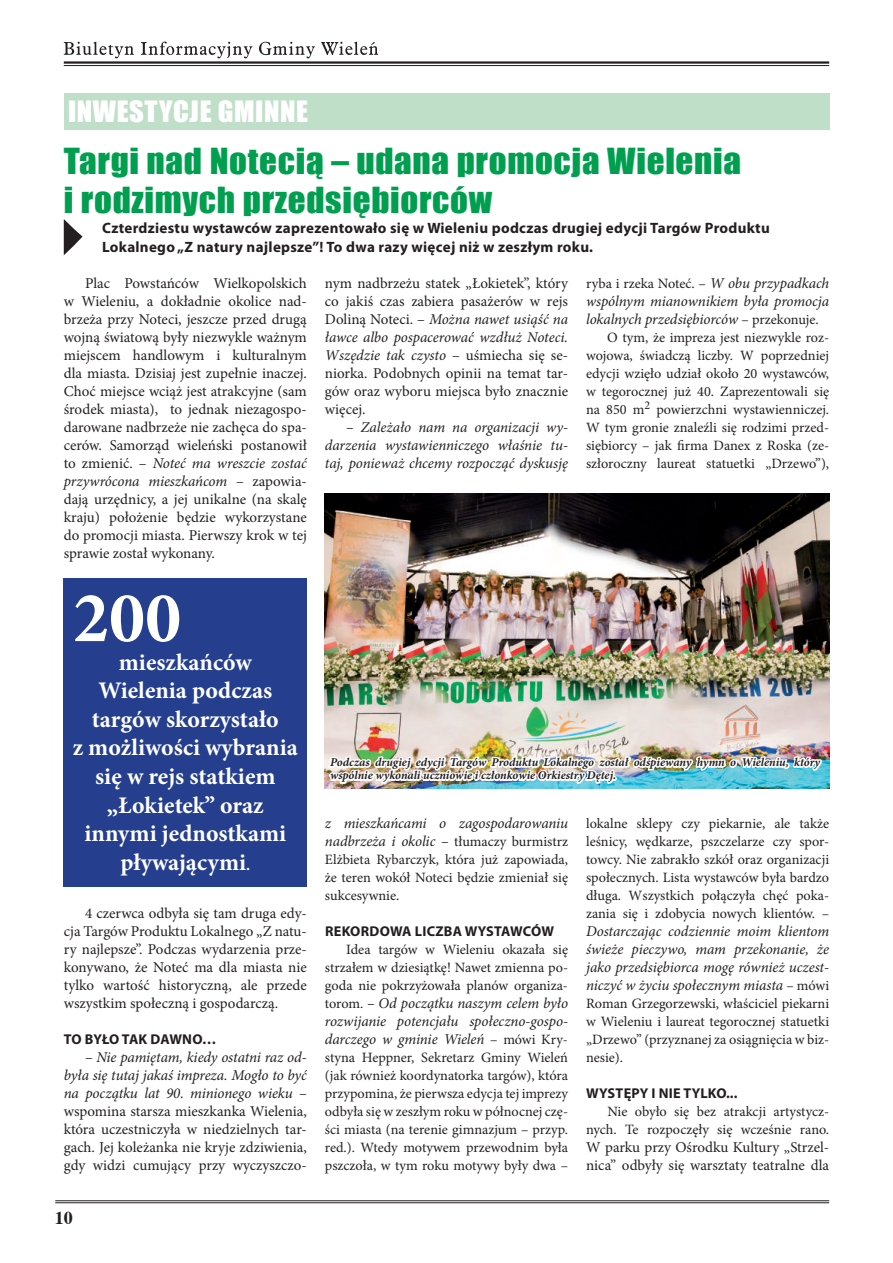
<style>
.page{position:relative;width:893px;height:1263px;background:#fff}
.page>*{position:absolute;margin:0;border:0;box-sizing:border-box;transform-origin:0 0}
.t1{font:700 72.3px "Minion Pro";color:#fff}
.t2{font:33px/39.6px "Impact";letter-spacing:.02em;color:#009f4f;scale:1.06 1}
.t3{font:27px "Impact";letter-spacing:.02em;color:#fff;scale:1.06 1}
.t4{font:700 23.85px/28.7px "Minion Pro";color:#fff;text-align:center}
.t5{font:700 18px "Dutch 801 BT";color:#231f20}
.t6{font:15px/18px "Minion Pro";color:#231f20;text-align:justify}
.t7{font:italic 15px/18px "Minion Pro";letter-spacing:-.005em;color:#231f20;text-align:justify}
.t8{font:700 15px/19.5px "Myriad Pro";letter-spacing:.02em;color:#231f20}
.t9{font:14.25px/18px "Minion Pro";color:#231f20;text-align:justify}
.t10{font:700 14.25px "Myriad Pro";letter-spacing:.095em;color:#231f20}
.t11{font:700 14.25px "Myriad Pro";letter-spacing:.07em;color:#231f20}
.t12{font:700 14.25px "Myriad Pro";letter-spacing:.115em;color:#231f20}
.t13{font:italic 700 12px/13.2px "Minion Pro";color:#231f20}
.s1{font-style:italic}
.s2{font-size:15.9px}
.s3{font-style:italic;font-size:15px}
.s4{font-style:normal;font-size:14.25px}
</style>
<div class="page">
<hr style="left:55px;top:1200px;width:774px;height:1px;background:#231f20">
<hr style="left:55px;top:1202px;width:774px;height:1px;background:#231f20">
<hr style="left:64px;top:61px;width:765px;height:3px;background:#231f20">
<hr style="left:64px;top:65px;width:765px;height:1px;background:#231f20">
<svg style="left:64px;top:42px;width:314px;height:16px"></svg>
<div style="left:64px;top:94px;width:765px;height:36px;background:#c0dfc8"></div>
<svg style="left:64px;top:219px;width:19px;height:36px"></svg>
<div style="left:64px;top:578px;width:243px;height:309px;background:#253f8e"></div>
<img style="left:324px;top:493px;width:505px;height:296px">
<img style="left:326px;top:708px;width:498px;height:81px">
<h3 class="t3" style="left:68px;top:91px;width:228px">INWESTYCJE GMINNE</h3>
<h2 class="t2" style="left:64px;top:140px;width:640px">Targi nad Notecią – udana promocja Wielenia i rodzimych przedsiębiorców</h2>
<p class="t8" style="left:102px;top:217px;width:669px">Czterdziestu wystawców zaprezentowało się w Wieleniu podczas drugiej edycji Targów Produktu<br>Lokalnego „Z natury najlepsze”! To dwa razy więcej niż w zeszłym roku.</p>
<p class="t6" style="left:64px;top:274px;width:245px;text-indent:21px">Plac Powstańców Wielkopolskich w Wieleniu, a dokładnie okolice nad&shy;brzeża przy Noteci, jeszcze przed drugą wojną światową były niezwykle ważnym miejscem handlowym i kulturalnym dla miasta. Dzisiaj jest zupełnie inaczej.<br>Choć miejsce wciąż jest atrakcyjne (sam środek miasta), to jednak niezagospo&shy;darowane nadbrzeże nie zachęca do spa&shy;cerów. Samorząd wieleński postanowił to zmienić. – <span class="s1">Noteć ma wreszcie zostać przywrócona mieszkańcom</span> – zapowia&shy;dają urzędnicy, a jej unikalne (na skalę kraju) położenie będzie wykorzystane do promocji miasta. Pierwszy krok w tej sprawie został wykonany.</p>
<h1 class="t1" style="left:73px;top:567px;width:110px">200</h1>
<h3 class="t4" style="left:73px;top:647px;width:227px">mieszkańców<br>Wielenia podczas targów skorzystało<br>z możliwości wybrania się w rejs statkiem „Łokietek” oraz innymi jednostkami pływającymi<span class="s2">.</span></h3>
<p class="t6" style="left:64px;top:904px;width:245px;text-indent:21px">4 czerwca odbyła się tam druga edy&shy;cja Targów Produktu Lokalnego „Z natu&shy;ry najlepsze”. Podczas wydarzenia prze&shy;konywano, że Noteć ma dla miasta nie tylko wartość historyczną, ale przede wszystkim społeczną i gospodarczą.</p>
<p class="t12" style="left:64px;top:1030px;width:154px">To było tak dawno…</p>
<p class="t6" style="left:64px;top:1048px;width:245px;text-indent:21px">– <span class="s1">Nie pamiętam, kiedy ostatni raz od&shy;była się tutaj jakaś impreza. Mogło to być na początku lat 90. minionego wieku</span> – wspomina starsza mieszkanka Wielenia, która uczestniczyła w niedzielnych tar&shy;gach. Jej koleżanka nie kryje zdziwienia, gdy widzi cumujący przy wyczyszczo-</p>
<p class="t5" style="left:55px;top:1205px;width:19px">10</p>
<p class="t6" style="left:325px;top:274px;width:245px">nym nadbrzeżu statek „Łokietek”, który co jakiś czas zabiera pasażerów w rejs Doliną Noteci. – <span class="s1">Można nawet usiąść na ławce albo pospacerować wzdłuż Noteci.<br>Wszędzie tak czysto</span> – uśmiecha się se&shy;niorka. Podobnych opinii na temat tar&shy;gów oraz wyboru miejsca było znacznie więcej.</p>
<p class="t7" style="left:325px;top:418px;width:245px;text-indent:21px">– Zależało nam na organizacji wy&shy;darzenia wystawienniczego właśnie tu&shy;taj, ponieważ chcemy rozpocząć dyskusję</p>
<p class="t9" style="left:586px;top:274px;width:245px">ryba i rzeka Noteć. – <span class="s3">W obu przypadkach</span></p>
<p class="t7" style="left:586px;top:292px;width:245px">wspólnym mianownikiem była promocja lokalnych przedsiębiorców <span class="s4">– przekonuje.</span></p>
<p class="t9" style="left:586px;top:329px;width:245px;text-indent:21px">O tym, że impreza jest niezwykle roz&shy;wojowa, świadczą liczby. W poprzedniej edycji wzięło udział około 20 wystawców, w tegorocznej już 40. Zaprezentowali się na 850 m<sup>2</sup> powierzchni wystawienniczej.<br>W tym gronie znaleźli się rodzimi przed&shy;siębiorcy – jak firma Danex z Roska (ze&shy;szłoroczny laureat statuetki „Drzewo”),</p>
<p class="t13" style="left:330px;top:755px;width:492px">Podczas drugiej edycji Targów Produktu Lokalnego został odśpiewany hymn o Wieleniu, który wspólnie wykonali uczniowie i członkowie Orkiestry Dętej.</p>
<p class="t7" style="left:325px;top:814px;width:245px">z mieszkańcami o zagospodarowaniu nadbrzeża i okolic – <span class="s4">tłumaczy burmistrz</span></p>
<p class="t9" style="left:325px;top:851px;width:245px">Elżbieta Rybarczyk, która już zapowiada, że teren wokół Noteci będzie zmieniał się sukcesywnie.</p>
<p class="t10" style="left:325px;top:922px;width:57px">Rekordow</p>
<p class="t10" style="left:402px;top:922px;width:152px">a li czba wystawców</p>
<p class="t9" style="left:325px;top:941px;width:245px;text-indent:21px">Idea targów w Wieleniu okazała się strzałem w dziesiątkę! Nawet zmienna po&shy;goda nie pokrzyżowała planów organiza-</p>
<p class="t7" style="left:325px;top:994px;width:245px"><span class="s4">torom.</span> – Od początku naszym celem było rozwijanie potencjału społeczno-gospo&shy;darczego w gminie Wieleń <span class="s4">– mówi Kry-</span></p>
<p class="t9" style="left:325px;top:1049px;width:245px">styna Heppner, Sekretarz Gminy Wieleń (jak również koordynatorka targów), która przypomina, że pierwsza edycja tej imprezy odbyła się w zeszłym roku w północnej czę&shy;ści miasta (na terenie gimnazjum – przyp. red.). Wtedy motywem przewodnim była pszczoła, w tym roku motywy były dwa –</p>
<p class="t9" style="left:586px;top:815px;width:245px">lokalne sklepy czy piekarnie, ale także leśnicy, wędkarze, pszczelarze czy spor&shy;towcy. Nie zabrakło szkół oraz organizacji społecznych. Lista wystawców była bardzo długa. Wszystkich połączyła chęć poka&shy;zania się i zdobycia nowych klientów. –</p>
<p class="t7" style="left:586px;top:922px;width:245px">Dostarczając codziennie moim klientom świeże pieczywo, mam przekonanie, że jako przedsiębiorca mogę również uczest&shy;niczyć w życiu społecznym miasta <span class="s4">– mówi</span></p>
<p class="t9" style="left:586px;top:995px;width:245px">Roman Grzegorzewski, właściciel piekarni w Wieleniu i laureat tegorocznej statuetki „Drzewo” (przyznanej za osiągnięcia w biz&shy;nesie).</p>
<p class="t11" style="left:586px;top:1084px;width:153px">Występy i nie tyl ko...</p>
<p class="t9" style="left:586px;top:1103px;width:245px;text-align:right">Nie obyło się bez atrakcji artystycz&shy;nych. Te rozpoczęły się wcześnie rano.</p>
<p class="t6" style="left:586px;top:1138px;width:245px">W parku przy Ośrodku Kultury „Strzel&shy;nica” odbyły się warsztaty teatralne dla</p>
</div>
